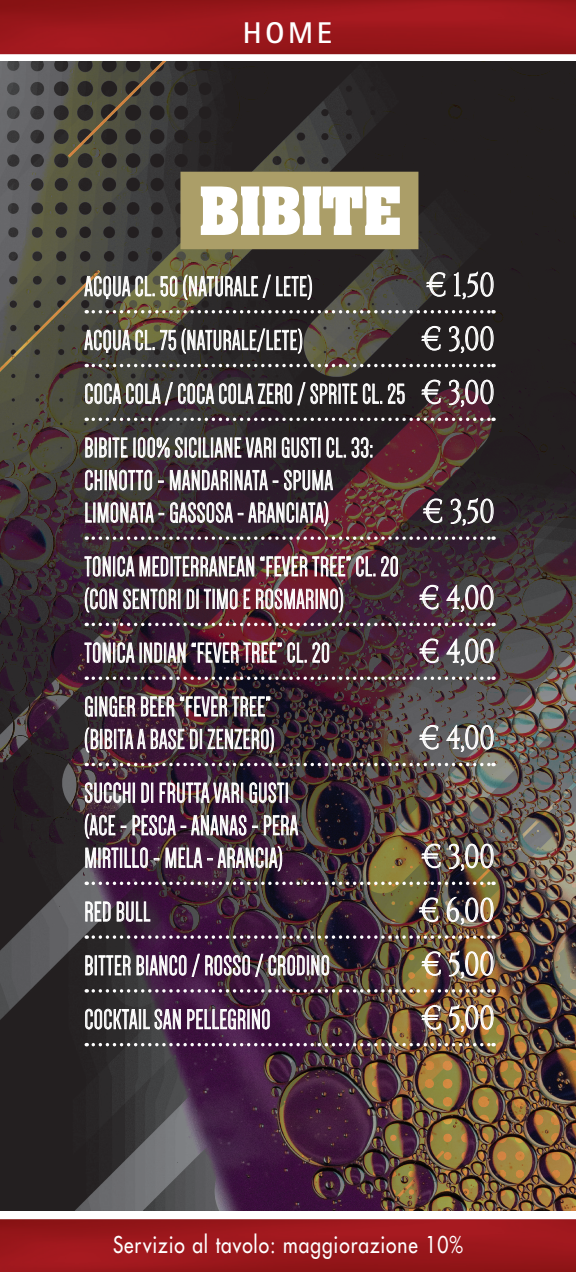
<style>
.page{position:relative;width:576px;height:1272px;background:#fff}
.page>*{position:absolute;margin:0;border:0;box-sizing:border-box;transform-origin:0 0}
.INTRO_2{font:700 56.5px "Aardvark";color:#fff;scale:.95 1}
.Cocktail{font:32.5px "Cinzel";letter-spacing:-.01em;color:#fff;scale:.8 1}
.t1{font:700 30px "Rotis Sans Serif";color:#fff}
.Cocktail-2{font:28.5px/32.5px "Dense";letter-spacing:.025em;color:#fff;scale:.9 1}
.t2{font:500 22.5px "Futura Std";letter-spacing:.05em;color:#fff;scale:.85 1}
.s1{font-family:"Cinzel";font-size:32.5px}
</style>
<div class="page">
<img style="left:0;top:0;width:575px;height:54px">
<img style="left:0;top:1219px;width:575px;height:52px">
<img style="left:0;top:62px;width:575px;height:1148px">
<div style="left:180px;top:172px;width:238px;height:77px;background:#ab9e68"></div>
<svg style="left:93px;top:310px;width:400px;height:3px"></svg>
<svg style="left:93px;top:364px;width:400px;height:3px"></svg>
<svg style="left:93px;top:417px;width:400px;height:4px"></svg>
<svg style="left:93px;top:536px;width:400px;height:4px"></svg>
<svg style="left:93px;top:622px;width:400px;height:4px"></svg>
<svg style="left:93px;top:676px;width:400px;height:4px"></svg>
<img style="left:93px;top:762px;width:400px;height:4px">
<svg style="left:93px;top:881px;width:400px;height:4px"></svg>
<svg style="left:93px;top:935px;width:400px;height:3px"></svg>
<svg style="left:93px;top:989px;width:400px;height:3px"></svg>
<svg style="left:93px;top:1042px;width:400px;height:4px"></svg>
<svg style="left:84px;top:274px;width:228px;height:26px;background:#7a786e"></svg>
<svg style="left:426px;top:272px;width:18px;height:24px"></svg>
<svg style="left:453px;top:272px;width:40px;height:27px"></svg>
<svg style="left:84px;top:327px;width:218px;height:27px;background:#6f6d69"></svg>
<svg style="left:421px;top:326px;width:19px;height:24px"></svg>
<svg style="left:448px;top:326px;width:45px;height:27px"></svg>
<svg style="left:85px;top:381px;width:320px;height:25px;background:#6b6867"></svg>
<svg style="left:421px;top:380px;width:19px;height:24px"></svg>
<svg style="left:448px;top:380px;width:45px;height:26px"></svg>
<svg style="left:85px;top:437px;width:8px;height:21px"></svg>
<div style="left:95px;top:437px;width:2px;height:21px;border:1px solid #fff"></div>
<svg style="left:99px;top:437px;width:29px;height:21px"></svg>
<svg style="left:137px;top:436px;width:135px;height:22px;background:#827e7f"></svg>
<svg style="left:281px;top:436px;width:36px;height:23px"></svg>
<div style="left:318px;top:437px;width:2px;height:21px;border:1px solid #fff"></div>
<svg style="left:326px;top:436px;width:19px;height:22px"></svg>
<svg style="left:351px;top:436px;width:21px;height:22px"></svg>
<svg style="left:85px;top:469px;width:67px;height:22px"></svg>
<svg style="left:158px;top:469px;width:70px;height:22px;background:#857981"></svg>
<div style="left:230px;top:470px;width:2px;height:20px;border:1px solid #fff"></div>
<svg style="left:234px;top:469px;width:99px;height:22px;background:#787077"></svg>
<svg style="left:85px;top:500px;width:243px;height:27px;background:#74676e"></svg>
<svg style="left:423px;top:499px;width:18px;height:24px"></svg>
<svg style="left:450px;top:498px;width:43px;height:27px"></svg>
<svg style="left:84px;top:555px;width:27px;height:22px"></svg>
<div style="left:113px;top:556px;width:2px;height:20px;border:1px solid #fff"></div>
<img style="left:117px;top:555px;width:281px;height:22px">
<svg style="left:84px;top:586px;width:92px;height:27px;background:#746771"></svg>
<div style="left:178px;top:589px;width:2px;height:20px;border:1px solid #fff"></div>
<svg style="left:186px;top:588px;width:9px;height:21px"></svg>
<svg style="left:203px;top:586px;width:140px;height:27px;background:#926873"></svg>
<svg style="left:419px;top:585px;width:18px;height:24px"></svg>
<svg style="left:446px;top:585px;width:47px;height:26px"></svg>
<svg style="left:84px;top:641px;width:27px;height:22px"></svg>
<div style="left:113px;top:642px;width:2px;height:21px;border:1px solid #fff"></div>
<svg style="left:117px;top:641px;width:18px;height:22px"></svg>
<div style="left:139px;top:642px;width:3px;height:21px;border:1px solid #fff"></div>
<img style="left:143px;top:641px;width:186px;height:22px">
<svg style="left:419px;top:639px;width:18px;height:24px"></svg>
<svg style="left:446px;top:639px;width:47px;height:26px"></svg>
<svg style="left:85px;top:695px;width:8px;height:22px"></svg>
<div style="left:95px;top:696px;width:2px;height:20px;border:1px solid #fff"></div>
<img style="left:99px;top:695px;width:172px;height:22px">
<svg style="left:84px;top:727px;width:114px;height:26px;background:#7b6675"></svg>
<div style="left:199px;top:729px;width:3px;height:20px;border:1px solid #fff"></div>
<svg style="left:207px;top:727px;width:67px;height:26px;background:#796d74"></svg>
<svg style="left:419px;top:725px;width:18px;height:24px"></svg>
<svg style="left:446px;top:725px;width:47px;height:26px"></svg>
<svg style="left:84px;top:782px;width:47px;height:21px"></svg>
<div style="left:133px;top:782px;width:2px;height:21px;border:1px solid #fff"></div>
<svg style="left:141px;top:782px;width:8px;height:21px"></svg>
<div style="left:151px;top:782px;width:2px;height:21px;border:1px solid #fff"></div>
<svg style="left:159px;top:782px;width:80px;height:21px;background:#8b7684"></svg>
<div style="left:241px;top:782px;width:2px;height:21px;border:1px solid #fff"></div>
<svg style="left:249px;top:782px;width:35px;height:22px"></svg>
<div style="left:285px;top:782px;width:3px;height:21px;border:1px solid #fff"></div>
<svg style="left:84px;top:813px;width:42px;height:26px"></svg>
<svg style="left:132px;top:814px;width:125px;height:22px;background:#7d687a"></svg>
<svg style="left:263px;top:814px;width:35px;height:22px"></svg>
<svg style="left:85px;top:847px;width:11px;height:21px"></svg>
<div style="left:98px;top:847px;width:2px;height:21px;border:1px solid #fff"></div>
<svg style="left:102px;top:847px;width:57px;height:21px"></svg>
<svg style="left:165px;top:845px;width:117px;height:27px;background:#7a6675"></svg>
<svg style="left:421px;top:844px;width:19px;height:24px"></svg>
<svg style="left:448px;top:844px;width:45px;height:26px"></svg>
<svg style="left:85px;top:901px;width:66px;height:21px"></svg>
<svg style="left:419px;top:897px;width:18px;height:24px"></svg>
<svg style="left:446px;top:897px;width:47px;height:27px"></svg>
<img style="left:85px;top:953px;width:244px;height:24px">
<svg style="left:421px;top:951px;width:19px;height:24px"></svg>
<svg style="left:448px;top:951px;width:45px;height:27px"></svg>
<svg style="left:85px;top:1008px;width:185px;height:22px;background:#847484"></svg>
<svg style="left:421px;top:1005px;width:19px;height:24px"></svg>
<svg style="left:448px;top:1004px;width:45px;height:27px"></svg>
<p class="t1" style="left:242px;top:14px;width:91px">HOME</p>
<p class="INTRO_2" style="left:198px;top:163px;width:213px">BIBITE</p>
<p class="Cocktail-2" style="left:84px;top:270px;width:254px">ACQUA CL. 50 (NATURALE / LETE)</p>
<p class="Cocktail" style="left:426px;top:266px;width:86px">€ 1,50</p>
<p class="Cocktail-2" style="left:84px;top:324px;width:243px">ACQUA CL. 75 (NATURALE/LETE)</p>
<p class="Cocktail" style="left:422px;top:320px;width:92px">€ 3,00</p>
<p class="Cocktail-2" style="left:84px;top:378px;width:457px">COCA COLA / COCA COLA ZERO / SPRITE CL. 25 <span class="s1">€ 3,00</span></p>
<p class="Cocktail-2" style="left:84px;top:432px;width:322px">BIBITE 100% SICILIANE VARI GUSTI CL. 33:<br>CHINOTTO - MANDARINATA - SPUMA<br>LIMONATA - GASSOSA - ARANCIATA)</p>
<p class="Cocktail" style="left:423px;top:492px;width:90px">€ 3,50</p>
<p class="Cocktail-2" style="left:84px;top:550px;width:350px">TONICA MEDITERRANEAN “FEVER TREE” CL. 20 (CON SENTORI DI TIMO E ROSMARINO)</p>
<p class="Cocktail" style="left:420px;top:579px;width:95px">€ 4,00</p>
<p class="Cocktail-2" style="left:84px;top:637px;width:274px">TONICA INDIAN “FEVER TREE” CL. 20</p>
<p class="Cocktail" style="left:420px;top:632px;width:95px">€ 4,00</p>
<p class="Cocktail-2" style="left:84px;top:690px;width:212px">GINGER BEER “FEVER TREE” (BIBITA A BASE DI ZENZERO)</p>
<p class="Cocktail" style="left:420px;top:719px;width:95px">€ 4,00</p>
<p class="Cocktail-2" style="left:84px;top:777px;width:238px">SUCCHI DI FRUTTA VARI GUSTI (ACE - PESCA - ANANAS - PERA<br>MIRTILLO - MELA - ARANCIA)</p>
<p class="Cocktail" style="left:422px;top:837px;width:92px">€ 3,00</p>
<p class="Cocktail-2" style="left:84px;top:895px;width:75px">RED BULL</p>
<p class="Cocktail" style="left:419px;top:891px;width:95px">€ 6,00</p>
<p class="Cocktail-2" style="left:84px;top:949px;width:274px">BITTER BIANCO / ROSSO / CRODINO</p>
<p class="Cocktail" style="left:422px;top:945px;width:92px">€ 5,00</p>
<p class="Cocktail-2" style="left:84px;top:1003px;width:208px">COCKTAIL SAN PELLEGRINO</p>
<p class="Cocktail" style="left:422px;top:999px;width:92px">€ 5,00</p>
<p class="t2" style="left:113px;top:1230px;width:413px">Servizio al tavolo: maggiorazione 10%</p>
</div>
